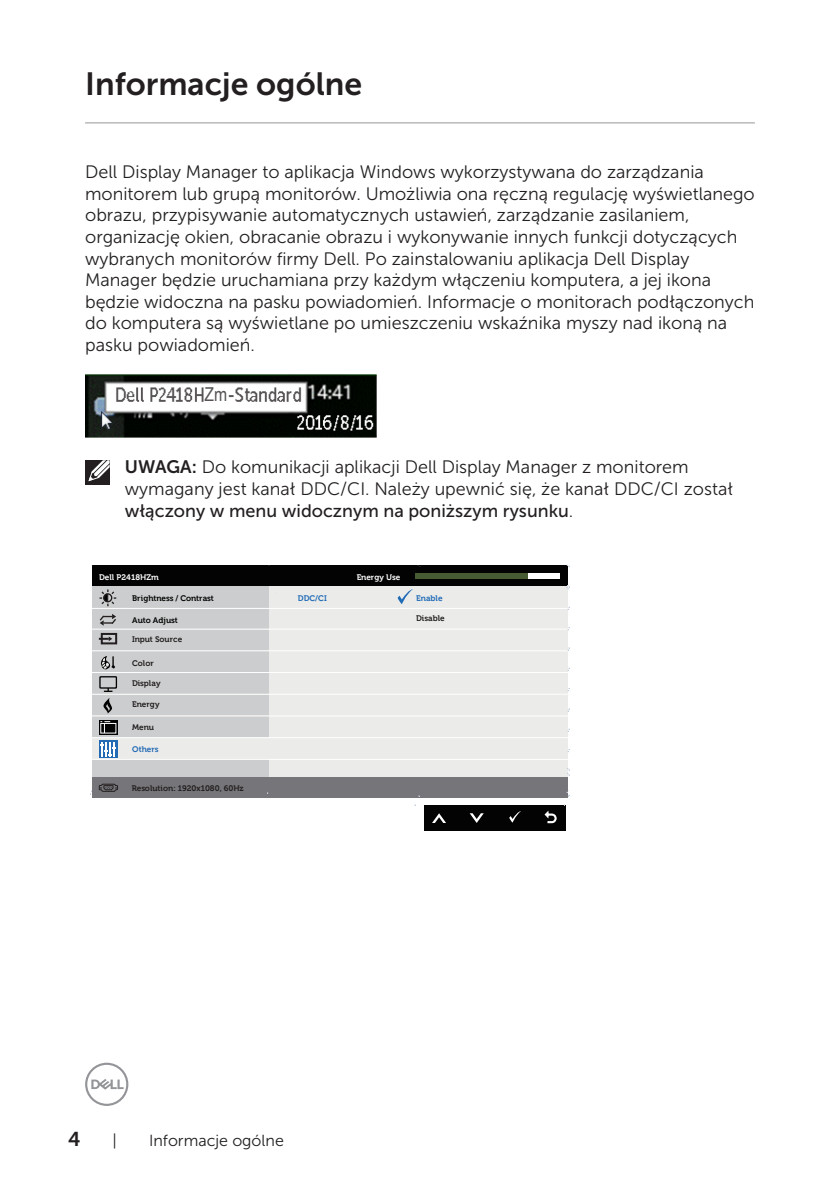
<style>
.page{position:relative;width:840px;height:1191px;background:#fff}
.page>*{position:absolute;margin:0;border:0;box-sizing:border-box;transform-origin:0 0}
.Contents{font:32px "Museo Sans For Dell 700";color:#231f20}
.pages{font:20px "Museo Sans For Dell 700";color:#231f20}
.t1{font:19.2px "Arial Narrow";color:#575353}
.text{font:18px/21.6px "Museo Sans For Dell 300";color:#231f20}
.pages-2{font:16px "Museo Sans For Dell 300";color:#231f20}
.t2{font:700 8.2px "Museo For Dell";color:#231f20}
.t3{font:700 8.2px "Museo For Dell";color:#030303}
.t4{font:700 8.2px "Museo For Dell";color:#fff}
.t5{font:700 8.2px "Museo For Dell";color:#1f6bb5}
.t6{font:700 8.2px "Museo For Dell";letter-spacing:.005em;color:#226ab4}
.s1{font-family:"Museo Sans For Dell 700"}
.s2{font-family:"Museo Sans For Dell 500"}
</style>
<div class="page">
<svg style="left:85px;top:1062px;width:43px;height:44px"></svg>
<hr style="left:85px;top:122px;width:669px;height:1px;background:#939598">
<img style="left:85px;top:374px;width:291px;height:63px">
<div style="left:85px;top:460px;width:24px;height:25px;background:#231f20"></div>
<svg style="left:88px;top:460px;width:22px;height:22px"></svg>
<div style="left:424px;top:805px;width:141px;height:25px;background:#030303"></div>
<svg style="left:432px;top:813px;width:14px;height:10px"></svg>
<svg style="left:469px;top:813px;width:14px;height:10px"></svg>
<svg style="left:544px;top:810px;width:12px;height:13px"></svg>
<svg style="left:509px;top:811px;width:11px;height:11px"></svg>
<div style="left:92px;top:565px;width:475px;height:21px;background:#030303"></div>
<div style="left:267px;top:586px;width:300px;height:207px;background:#ebebea"></div>
<div style="left:415px;top:574px;width:144px;height:5px;background:#fff"></div>
<div style="left:415px;top:574px;width:113px;height:5px;background:#465b31"></div>
<div style="left:92px;top:586px;width:177px;height:191px;background:#cccdce"></div>
<div style="left:92px;top:738px;width:176px;height:21px;background:#ebebea"></div>
<svg style="left:99px;top:741px;width:18px;height:17px"></svg>
<svg style="left:100px;top:742px;width:16px;height:14px"></svg>
<div style="left:99px;top:720px;width:18px;height:14px;background:#030303"></div>
<div style="left:100px;top:723px;width:16px;height:10px;border:1px solid #fff"></div>
<svg style="left:100px;top:721px;width:10px;height:12px"></svg>
<div style="left:99px;top:676px;width:18px;height:13px;border:1px solid #030303"></div>
<svg style="left:99px;top:614px;width:17px;height:11px"></svg>
<svg style="left:101px;top:656px;width:14px;height:14px"></svg>
<svg style="left:102px;top:688px;width:10px;height:25px"></svg>
<hr style="left:91px;top:650px;width:476px;height:1px;background:#fff">
<hr style="left:91px;top:628px;width:476px;height:1px;background:#fff">
<hr style="left:91px;top:672px;width:476px;height:1px;background:#fff">
<hr style="left:91px;top:608px;width:476px;height:1px;background:#fff">
<hr style="left:91px;top:694px;width:476px;height:1px;background:#fff">
<hr style="left:91px;top:715px;width:476px;height:1px;background:#fff">
<hr style="left:91px;top:737px;width:476px;height:1px;background:#fff">
<hr style="left:91px;top:759px;width:476px;height:1px;background:#fff">
<svg style="left:99px;top:589px;width:17px;height:17px"></svg>
<div style="left:92px;top:777px;width:475px;height:21px;background:#767579"></div>
<svg style="left:99px;top:783px;width:19px;height:9px"></svg>
<div style="left:101px;top:633px;width:16px;height:11px;border:2px solid #231f20"></div>
<svg style="left:99px;top:636px;width:13px;height:5px"></svg>
<svg style="left:567px;top:767px;width:2px;height:9px"></svg>
<svg style="left:397px;top:589px;width:15px;height:15px"></svg>
<p class="Contents" style="left:85px;top:66px;width:278px">Informacje ogólne</p>
<p class="text" style="left:85px;top:161px;width:670px">Dell Display Manager to aplikacja Windows wykorzystywana do zarządzania monitorem lub grupą monitorów. Umożliwia ona ręczną regulację wyświetlanego obrazu, przypisywanie automatycznych ustawień, zarządzanie zasilaniem, organizację okien, obracanie obrazu i wykonywanie innych funkcji dotyczących wybranych monitorów firmy Dell. Po zainstalowaniu aplikacja Dell Display Manager będzie uruchamiana przy każdym włączeniu komputera, a jej ikona będzie widoczna na pasku powiadomień. Informacje o monitorach podłączonych do komputera są wyświetlane po umieszczeniu wskaźnika myszy nad ikoną na pasku powiadomień.</p>
<p class="t1" style="left:204px;top:380px;width:24px">Zm</p>
<p class="text" style="left:125px;top:456px;width:609px"><span class="s1">UWAGA:</span> Do komunikacji aplikacji Dell Display Manager z monitorem wymagany jest kanał DDC/CI. Należy upewnić się, że kanał DDC/CI został <span class="s2">włączony w menu widocznym na poniższym rysunku</span>.</p>
<p class="t4" style="left:99px;top:572px;width:61px">Dell P2418HZm</p>
<p class="t4" style="left:356px;top:572px;width:45px">Energy Use</p>
<p class="t3" style="left:132px;top:593px;width:83px">Brightness / Contrast</p>
<p class="t3" style="left:132px;top:615px;width:47px">Auto Adjust</p>
<p class="t2" style="left:132px;top:634px;width:52px">Input Source</p>
<p class="t2" style="left:132px;top:658px;width:23px">Color</p>
<p class="t2" style="left:132px;top:678px;width:30px">Display</p>
<p class="t2" style="left:132px;top:699px;width:29px">Energy</p>
<p class="t2" style="left:132px;top:722px;width:23px">Menu</p>
<p class="t6" style="left:132px;top:744px;width:28px">Others</p>
<p class="t2" style="left:132px;top:783px;width:113px">Resolution: 1920x1080, 60Hz</p>
<p class="t5" style="left:298px;top:593px;width:30px">DDC/CI</p>
<p class="t5" style="left:416px;top:593px;width:28px">Enable</p>
<p class="t2" style="left:416px;top:614px;width:30px">Disable</p>
<p class="pages" style="left:68px;top:1127px;width:14px">4</p>
<p class="pages-2" style="left:112px;top:1131px;width:6px">|</p>
<p class="pages-2" style="left:149px;top:1131px;width:136px">Informacje ogólne</p>
</div>
